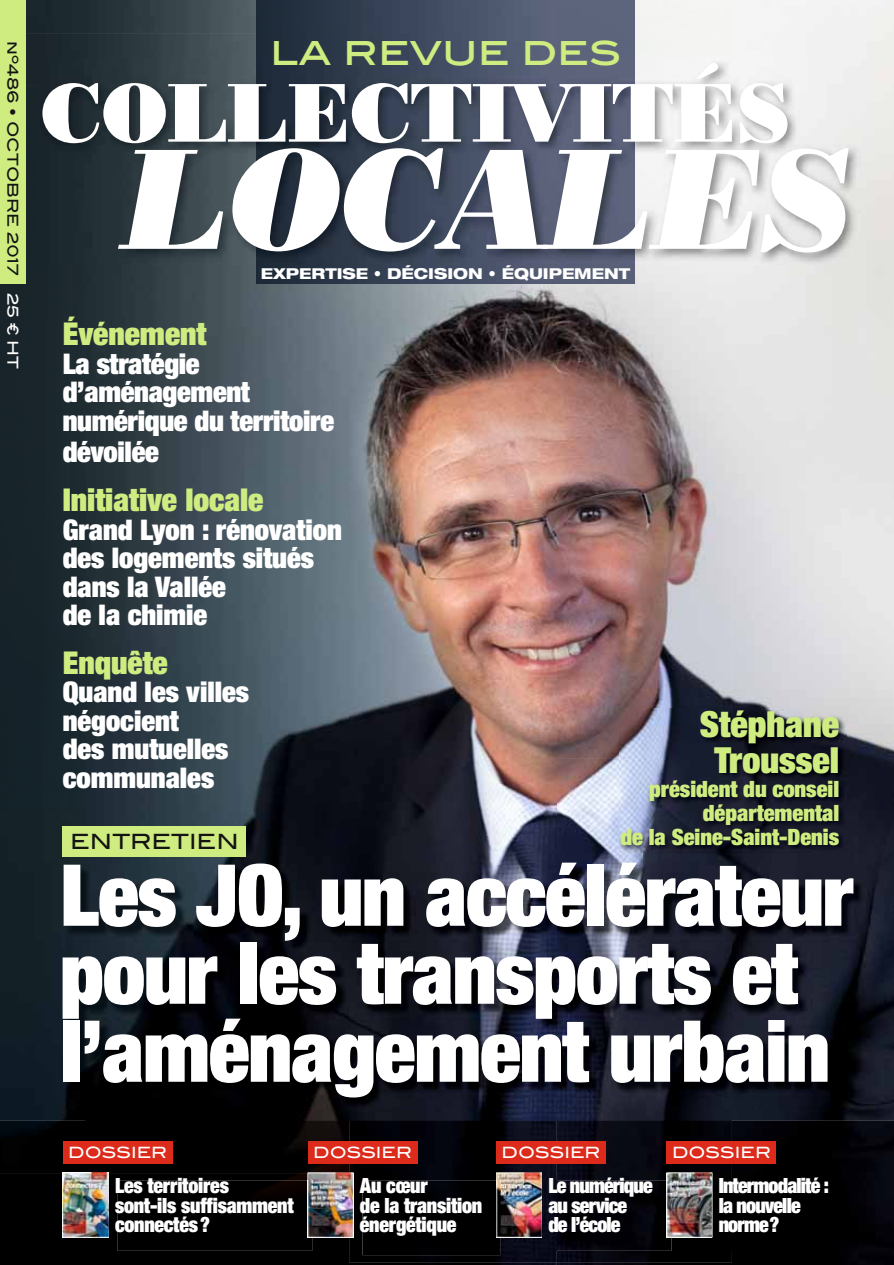
<style>
.page{position:relative;width:894px;height:1265px;background:#fff}
.page>*{position:absolute;margin:0;border:0;box-sizing:border-box;transform-origin:0 0}
.t1{font:900 condensed 85.5px/78px "Helvetica Neue LT Std";letter-spacing:-.01em;color:#fff}
.t2{font:39px "Blair Md ITCTT Medium";color:#cfec81}
.t3{font:900 condensed 36px/36px "Helvetica Neue LT Std";color:#cfec81;text-align:center}
.t4{font:900 condensed 31.5px "Helvetica Neue LT Std";color:#cfec81}
.t5{font:900 condensed 28.5px/28.5px "Helvetica Neue LT Std";color:#fff}
.t6{font:900 condensed 22.5px/24px "Helvetica Neue LT Std";color:#cfec81;text-align:right}
.t7{font:900 condensed 21px/19.5px "Helvetica Neue LT Std";letter-spacing:-.01em;color:#fff;scale:.95 1}
.t8{font:900 condensed 21px/19.5px "Helvetica Neue LT Std";letter-spacing:-.04em;color:#fff;scale:.95 1}
.t9{font:21px "Blair Md ITCTT Medium";color:#131413}
.t10{font:15.6px "Blair Md ITCTT Medium";color:#fff}
.t11{font:800 expanded 15px "Helvetica Neue LT Std";color:#fff}
.t12{font:15px "Blair Md ITCTT Medium";color:#131413}
.s1{color:#fff}
</style>
<div class="page">
<img style="left:732px;top:0;width:162px;height:1120px">
<img style="left:25px;top:0;width:231px;height:33px">
<img style="left:25px;top:33px;width:231px;height:52px">
<div style="left:0;top:85px;width:86px;height:1035px;background:#17242a"></div>
<img style="left:86px;top:265px;width:263px;height:600px">
<img style="left:86px;top:1108px;width:646px;height:12px">
<img style="left:556px;top:265px;width:176px;height:493px">
<img style="left:556px;top:758px;width:88px;height:107px">
<img style="left:644px;top:852px;width:88px;height:13px">
<img style="left:349px;top:284px;width:207px;height:581px">
<div style="left:0;top:0;width:25px;height:284px;background:#cfec81"></div>
<img style="left:556px;top:1120px;width:338px;height:144px">
<img style="left:0;top:1120px;width:349px;height:53px">
<div style="left:0;top:1173px;width:347px;height:91px;background:#000"></div>
<img style="left:347px;top:1237px;width:209px;height:27px">
<img style="left:349px;top:1120px;width:383px;height:142px">
<div style="left:666px;top:1141px;width:110px;height:22px;background:#dc2a1b"></div>
<div style="left:721px;top:1180px;width:125px;height:70px;background:#000"></div>
<img style="left:666px;top:1172px;width:46px;height:65px">
<div style="left:496px;top:1141px;width:110px;height:22px;background:#dc2a1b"></div>
<img style="left:551px;top:1180px;width:120px;height:70px">
<img style="left:666px;top:1180px;width:5px;height:57px">
<img style="left:496px;top:1172px;width:46px;height:65px">
<div style="left:307px;top:1141px;width:110px;height:22px;background:#dc2a1b"></div>
<img style="left:362px;top:1180px;width:138px;height:75px">
<img style="left:496px;top:1180px;width:4px;height:57px">
<img style="left:307px;top:1172px;width:46px;height:65px">
<div style="left:63px;top:1141px;width:110px;height:22px;background:#dc2a1b"></div>
<div style="left:118px;top:1180px;width:194px;height:70px;background:#000"></div>
<img style="left:307px;top:1180px;width:5px;height:57px">
<img style="left:63px;top:1172px;width:46px;height:65px">
<img style="left:256px;top:0;width:379px;height:59px">
<img style="left:256px;top:265px;width:379px;height:19px">
<img style="left:39px;top:59px;width:821px;height:206px">
<svg style="left:42px;top:63px;width:806px;height:189px"></svg>
<img style="left:620px;top:709px;width:226px;height:143px">
<div style="left:63px;top:826px;width:183px;height:31px;background:#cfec81"></div>
<img style="left:65px;top:865px;width:799px;height:243px">
<p class="t12" style="left:21px;top:41px;width:328px;rotate:90deg">nº486 • OCTOBRE 2017 <span class="s1">25 € HT</span></p>
<h2 class="t2" style="left:270px;top:29px;width:352px">la revue des</h2>
<p class="t11" style="left:261px;top:265px;width:371px">EXPERTISE • DÉCISION • ÉQUIPEMENT</p>
<p class="t4" style="left:63px;top:323px;width:145px">Événement</p>
<p class="t5" style="left:63px;top:353px;width:273px">La stratégie d’aménagement numérique du territoire</p>
<p class="t5" style="left:63px;top:441px;width:98px">dévoilée</p>
<p class="t4" style="left:63px;top:488px;width:202px">Initiative locale</p>
<p class="t5" style="left:63px;top:518px;width:281px">Grand Lyon : rénovation des logements situés dans la Vallée<br>de la chimie</p>
<p class="t4" style="left:63px;top:651px;width:107px">Enquête</p>
<p class="t5" style="left:63px;top:681px;width:188px">Quand les villes négocient<br>des mutuelles communales</p>
<p class="t3" style="left:700px;top:710px;width:141px">Stéphane<br>Troussel</p>
<p class="t6" style="left:649px;top:779px;width:191px">président du conseil départemental</p>
<p class="t9" style="left:70px;top:830px;width:170px">ENTRETIEN</p>
<p class="t6" style="left:620px;top:827px;width:220px">de la Seine-Saint-Denis</p>
<h1 class="t1" style="left:60px;top:865px;width:795px">Les JO, un accélérateur pour les transports et l’aménagement urbain</h1>
<p class="t10" style="left:68px;top:1143px;width:100px">DOSSIER</p>
<p class="t7" style="left:115px;top:1178px;width:190px">Les territoires sont-ils suffisamment connectés ?</p>
<p class="t10" style="left:313px;top:1143px;width:100px">DOSSIER</p>
<p class="t7" style="left:360px;top:1178px;width:130px">Au cœur<br>de la transition énergétique</p>
<p class="t10" style="left:501px;top:1143px;width:100px">DOSSIER</p>
<p class="t8" style="left:548px;top:1178px;width:111px">Le numérique au service<br>de l’école</p>
<p class="t10" style="left:672px;top:1143px;width:100px">DOSSIER</p>
<p class="t8" style="left:718px;top:1178px;width:118px">Intermodalité : la nouvelle norme ?</p>
</div>
